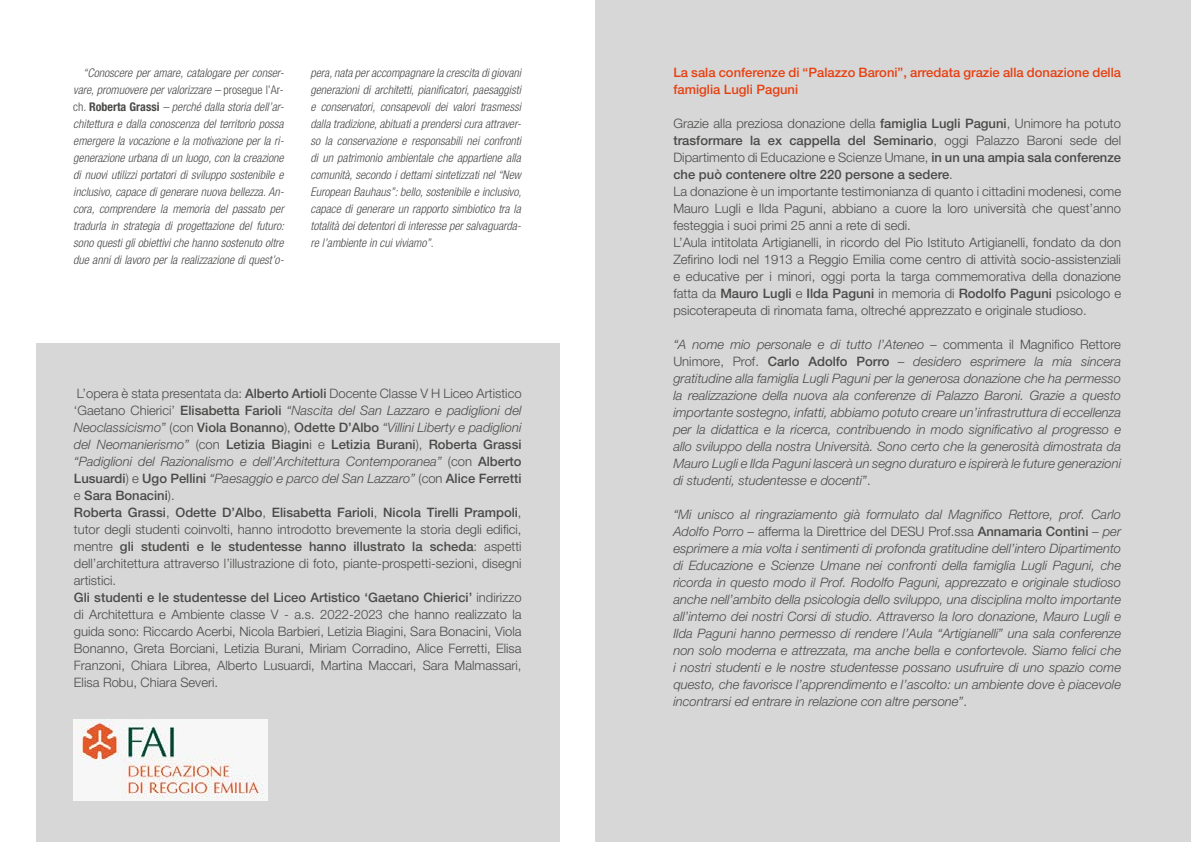
<style>
.page{position:relative;width:1191px;height:842px;background:#fff}
.page>*{position:absolute;margin:0;border:0;box-sizing:border-box;transform-origin:0 0}
.t1{font:300 13px/17px "Helvetica Neue LT Std";color:#4a4a49}
.t2{font:italic 300 13px/17px "Helvetica Neue LT Std";color:#4a4a49;text-align:justify}
.t3{font:500 13px/17px "Helvetica Neue LT Std";color:#e74011}
.t4{font:italic 300 condensed 12px/17px "Helvetica Neue LT Std";color:#4a4a49;text-align:justify}
.s1{font-style:normal}
.s2{font-weight:700;font-style:normal}
.s3{font-weight:500}
.s4{font-style:italic}
.s5{font-weight:500;font-style:normal}
</style>
<div class="page">
<div style="left:36px;top:343px;width:523px;height:499px;background:#d7d7d7"></div>
<img style="left:73px;top:719px;width:194px;height:82px">
<div style="left:595px;top:0;width:596px;height:842px;background:#d7d7d7"></div>
<p class="t4" style="left:73px;top:64px;width:212px;text-indent:10px">“Conoscere per amare, catalogare per conser&shy;vare, promuovere per valorizzare – <span class="s1">prosegue l’Ar&shy;ch.</span> <span class="s2">Roberta Grassi</span> – perché dalla storia dell’ar&shy;chitettura e dalla conoscenza del territorio possa emergere la vocazione e la motivazione per la ri&shy;generazione urbana di un luogo, con la creazione di nuovi utilizzi portatori di sviluppo sostenibile e inclusivo, capace di generare nuova bellezza. An&shy;cora, comprendere la memoria del passato per tradurla in strategia di progettazione del futuro: sono questi gli obiettivi che hanno sostenuto oltre due anni di lavoro per la realizzazione di quest’o-</p>
<p class="t4" style="left:310px;top:64px;width:212px">pera, nata per accompagnare la crescita di giovani generazioni di architetti, pianificatori, paesaggisti e conservatori, consapevoli dei valori trasmessi dalla tradizione, abituati a prendersi cura attraver&shy;so la conservazione e responsabili nei confronti di un patrimonio ambientale che appartiene alla comunità, secondo i dettami sintetizzati nel “New European Bauhaus”: bello, sostenibile e inclusivo, capace di generare un rapporto simbiotico tra la totalità dei detentori di interesse per salvaguarda&shy;re l’ambiente in cui viviamo”<span class="s1">.</span></p>
<p class="t1" style="left:74px;top:384px;width:449px">L’opera è stata presentata da: <span class="s3">Alberto Artioli</span> Docente Classe V H Liceo Artistico ‘Gaetano Chierici’ <span class="s3">Elisabetta Farioli</span> <span class="s4">“Nascita del San Lazzaro e padiglioni del Neoclassicismo”</span> (con <span class="s3">Viola Bonanno</span>), <span class="s3">Odette D’Albo</span> <span class="s4">“Villini Liberty e padiglioni del Neomanierismo”</span> (con <span class="s3">Letizia Biagin</span>i e <span class="s3">Letizia Burani</span>), <span class="s3">Roberta Grassi </span><span class="s4">“Padiglioni del Razionalismo e dell’Architettura Contemporanea”</span> (con <span class="s3">Alberto Lusuardi</span>) e <span class="s3">Ugo Pellini</span> <span class="s4">“Paesaggio e parco del San Lazzaro”</span> (con <span class="s3">Alice Ferretti </span>e <span class="s3">Sara Bonacini</span>).<br><span class="s3">Roberta Grassi</span>, <span class="s3">Odette D’Albo</span>, <span class="s3">Elisabetta Farioli</span>, <span class="s3">Nicola Tirelli Prampoli</span>, tutor degli studenti coinvolti, hanno introdotto brevemente la storia degli edifici, mentre <span class="s3">gli studenti e le studentesse hanno illustrato la scheda</span>: aspetti dell’architettura attraverso l’illustrazione di foto, piante-prospetti-sezioni, disegni artistici.<br><span class="s3">Gli studenti e le studentesse del Liceo Artistico ‘Gaetano Chierici’</span> indirizzo di Architettura e Ambiente classe V - a.s. 2022-2023 che hanno realizzato la guida sono: Riccardo Acerbi, Nicola Barbieri, Letizia Biagini, Sara Bonacini, Viola Bonanno, Greta Borciani, Letizia Burani, Miriam Corradino, Alice Ferretti, Elisa Franzoni, Chiara Librea, Alberto Lusuardi, Martina Maccari, Sara Malmassari, Elisa Robu, Chiara Severi.</p>
<p class="t3" style="left:673px;top:64px;width:449px">La sala conferenze di “Palazzo Baroni”, arredata grazie alla donazione della famiglia Lugli Paguni</p>
<p class="t1" style="left:673px;top:115px;width:449px">Grazie alla preziosa donazione della <span class="s3">famiglia Lugli Paguni</span>, Unimore ha potuto <span class="s3">trasformare la ex cappella del Seminario</span>, oggi Palazzo Baroni sede del Dipartimento di Educazione e Scienze Umane, <span class="s3">in un una ampia sala conferenze che può contenere oltre 220 persone a sedere</span>.<br>La donazione è un importante testimonianza di quanto i cittadini modenesi, come Mauro Lugli e Ilda Paguni, abbiano a cuore la loro università che quest’anno festeggia i suoi primi 25 anni a rete di sedi.<br>L’Aula intitolata Artigianelli, in ricordo del Pio Istituto Artigianelli, fondato da don Zefirino Iodi nel 1913 a Reggio Emilia come centro di attività socio-assistenziali e educative per i minori, oggi porta la targa commemorativa della donazione fatta da <span class="s3">Mauro Lugli</span> e <span class="s3">Ilda Paguni</span> in memoria di <span class="s3">Rodolfo Paguni</span> psicologo e psicoterapeuta di rinomata fama, oltreché apprezzato e originale studioso.</p>
<p class="t2" style="left:673px;top:336px;width:449px">“A nome mio personale e di tutto l’Ateneo – <span class="s1">commenta il Magnifico Rettore Unimore, Prof.</span> <span class="s5">Carlo Adolfo Porro</span> – desidero esprimere la mia sincera gratitudine alla famiglia Lugli Paguni per la generosa donazione che ha permesso la realizzazione della nuova ala conferenze di Palazzo Baroni. Grazie a questo importante sostegno, infatti, abbiamo potuto creare un’infrastruttura di eccellenza per la didattica e la ricerca, contribuendo in modo significativo al progresso e allo sviluppo della nostra Università. Sono certo che la generosità dimostrata da Mauro Lugli e Ilda Paguni lascerà un segno duraturo e ispirerà le future generazioni di studenti, studentesse e docenti”<span class="s1">.</span></p>
<p class="t2" style="left:673px;top:506px;width:449px">“Mi unisco al ringraziamento già formulato dal Magnifico Rettore, prof. Carlo Adolfo Porro – <span class="s1">afferma la Direttrice del DESU Prof.ssa</span> <span class="s5">Annamaria Contini</span> – per esprimere a mia volta i sentimenti di profonda gratitudine dell’intero Dipartimento di Educazione e Scienze Umane nei confronti della famiglia Lugli Paguni, che ricorda in questo modo il Prof. Rodolfo Paguni, apprezzato e originale studioso anche nell’ambito della psicologia dello sviluppo, una disciplina molto importante all’interno dei nostri Corsi di studio. Attraverso la loro donazione, Mauro Lugli e Ilda Paguni hanno permesso di rendere l’Aula “Artigianelli” una sala conferenze non solo moderna e attrezzata, ma anche bella e confortevole. Siamo felici che i nostri studenti e le nostre studentesse possano usufruire di uno spazio come questo, che favorisce l’apprendimento e l’ascolto: un ambiente dove è piacevole incontrarsi ed entrare in relazione con altre persone”<span class="s1">.</span></p>
</div>
